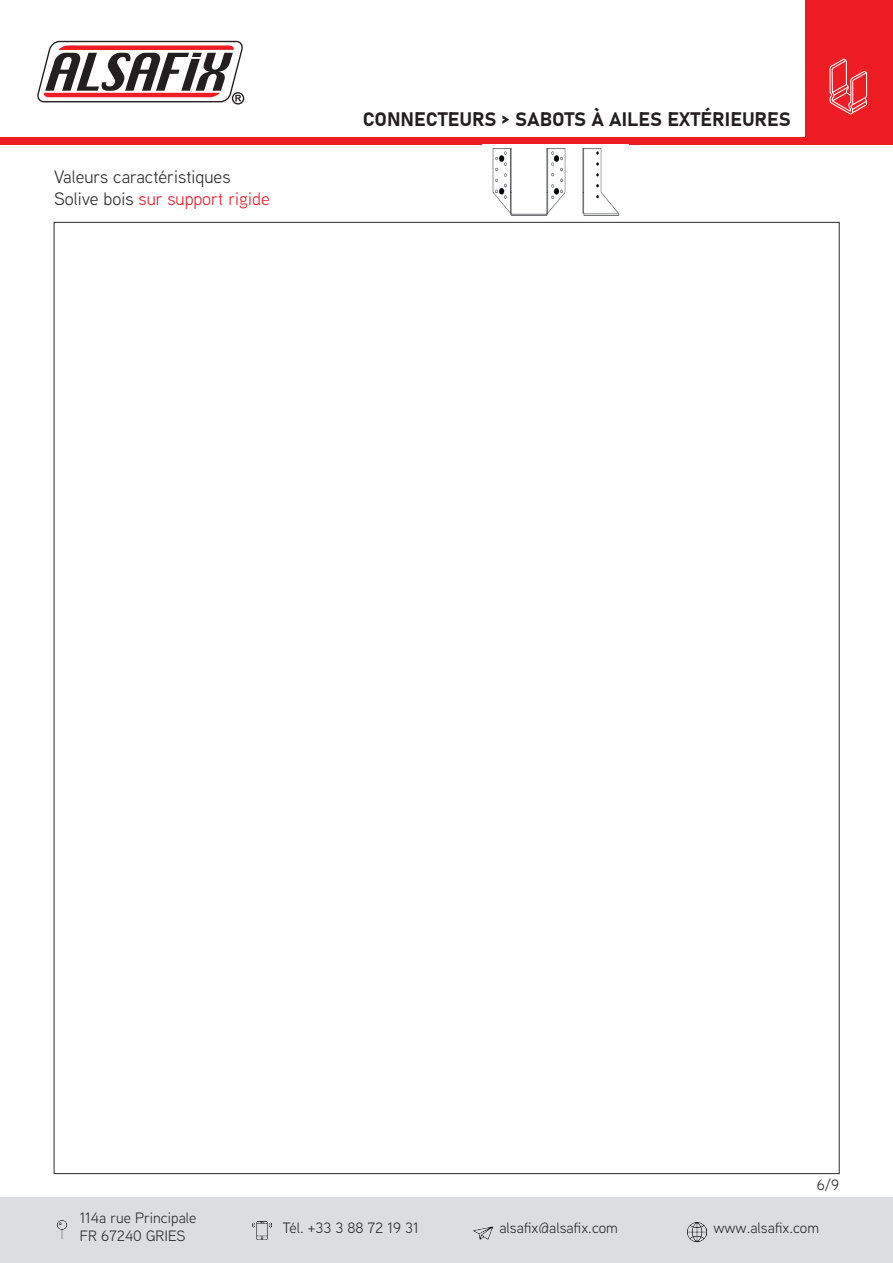
<style>
.page{position:relative;width:893px;height:1263px;background:#fff}
.page>*{position:absolute;margin:0;border:0;box-sizing:border-box;transform-origin:0 0}
.t1{font:19.5px "Bahnschrift";color:#231f20}
.t2{font:18px/21.6px "Aaux Next";color:#2b2b2c}
.t3{font:15px/18px "Aaux Next";color:#2b2b2c}
.s1{color:#ee1c27}
</style>
<div class="page">
<div style="left:0;top:1198px;width:893px;height:65px;background:#dcdddf"></div>
<img style="left:57px;top:1220px;width:10px;height:19px">
<img style="left:688px;top:1222px;width:19px;height:19px">
<img style="left:474px;top:1226px;width:18px;height:14px">
<img style="left:253px;top:1221px;width:18px;height:19px">
<div style="left:232px;top:92px;width:12px;height:13px;border:1px solid #231f20;border-radius:50%"></div>
<svg style="left:37px;top:40px;width:208px;height:63px"></svg>
<div style="left:0;top:137px;width:893px;height:8px;background:#ee1d23"></div>
<div style="left:805px;top:0;width:88px;height:139px;background:#ee1d23"></div>
<svg style="left:829px;top:59px;width:38px;height:55px"></svg>
<img style="left:483px;top:148px;width:145px;height:74px">
<p class="t2" style="left:54px;top:165px;width:217px">Valeurs caractéristiques<br>Solive bois <span class="s1">sur support rigide</span></p>
<h1 class="t1" style="left:363px;top:104px;width:430px">CONNECTEURS &gt; SABOTS À AILES EXTÉRIEURES</h1>
<p class="t3" style="left:817px;top:1175px;width:24px">6/9</p>
<p class="t3" style="left:80px;top:1208px;width:118px">114a rue Principale<br>FR 67240 GRIES</p>
<p class="t3" style="left:283px;top:1218px;width:138px">Tél. +33 3 88 72 19 31</p>
<p class="t3" style="left:499px;top:1218px;width:120px">alsafix@alsafix.com</p>
<p class="t3" style="left:713px;top:1218px;width:107px">www.alsafix.com</p>
</div>
